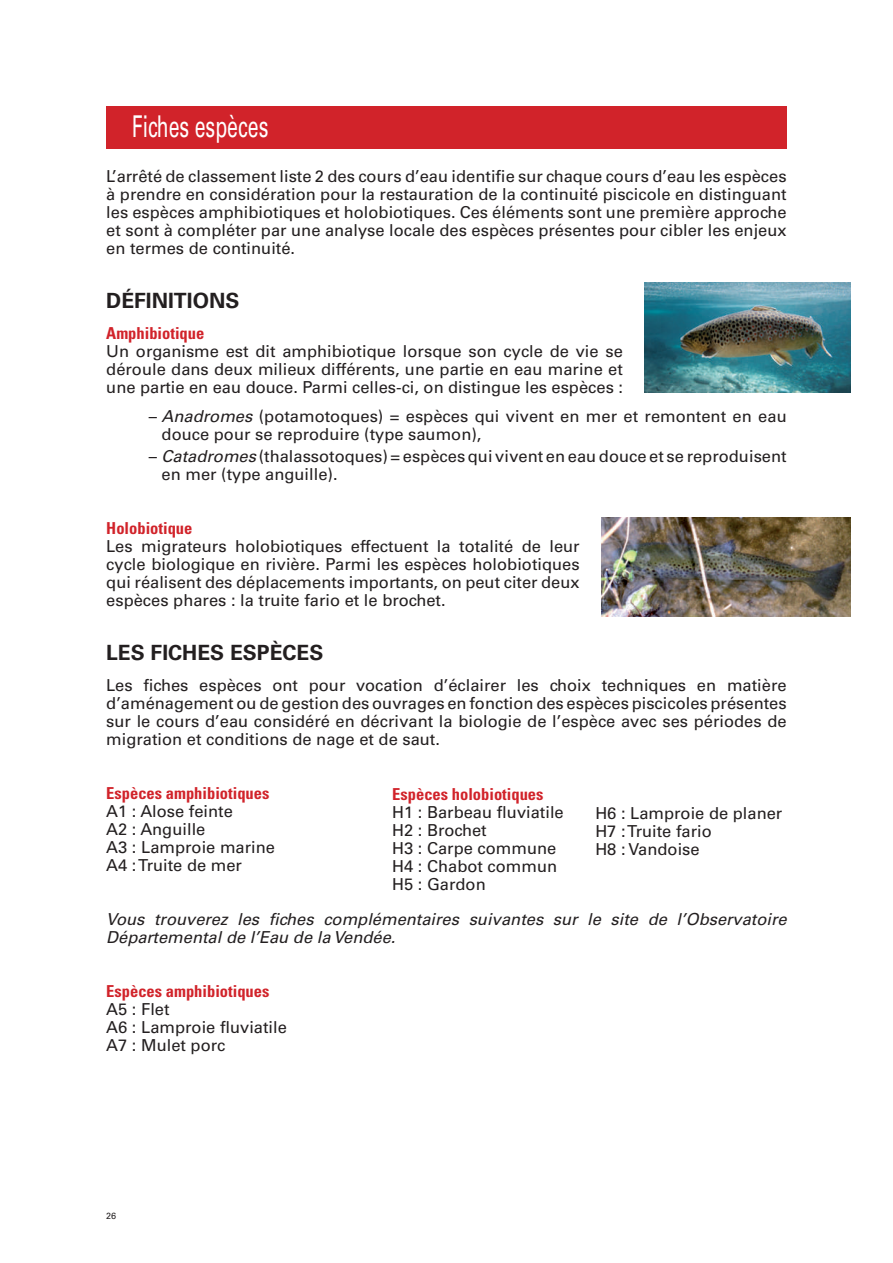
<style>
.page{position:relative;width:893px;height:1263px;background:#fff}
.page>*{position:absolute;margin:0;border:0;box-sizing:border-box;transform-origin:0 0}
.t1{font:30px "Univers";color:#fff;scale:.65 1}
.t2{font:700 21px "Univers";color:#231f20}
.t3{font:16.5px/18px "Univers";color:#231f20}
.t4{font:italic 16.5px/18px "Univers";color:#231f20}
.t5{font:700 condensed 16.5px "Univers";color:#d1232a}
.t6{font:9px "Univers";color:#231f20}
.s1{font-style:italic}
</style>
<div class="page">
<div style="left:106px;top:106px;width:681px;height:43px;background:#d1232a"></div>
<img style="left:644px;top:282px;width:206px;height:111px">
<img style="left:601px;top:517px;width:249px;height:100px">
<h1 class="t1" style="left:132px;top:109px;width:212px">Fiches espèces</h1>
<p class="t3" style="left:106px;top:168px;width:682px;text-align:justify">L’arrêté de classement liste 2 des cours d’eau identifie sur chaque cours d’eau les espèces à prendre en considération pour la restauration de la continuité piscicole en distinguant les espèces amphibiotiques et holobiotiques. Ces éléments sont une première approche et sont à compléter par une analyse locale des espèces présentes pour cibler les enjeux en termes de continuité.</p>
<p class="t2" style="left:106px;top:289px;width:14px">Déf</p>
<p class="t2" style="left:146px;top:289px;width:78px">initions</p>
<p class="t5" style="left:106px;top:323px;width:100px">Amphibiotique</p>
<p class="t3" style="left:106px;top:342px;width:518px;text-align:justify">Un organisme est dit amphibiotique lorsque son cycle de vie se déroule dans deux milieux différents, une partie en eau marine et une partie en eau douce. Parmi celles-ci, on distingue les espèces :</p>
<p class="t3" style="left:162px;top:407px;width:627px;text-indent:-13px">– <span class="s1">Anadromes</span> (potamotoques) = espèces qui vivent en mer et remontent en eau douce pour se reproduire (type saumon),</p>
<p class="t3" style="left:162px;top:447px;width:627px;text-indent:-13px">– <span class="s1">Catadromes</span> (thalassotoques) = espèces qui vivent en eau douce et se reproduisent en mer (type anguille).</p>
<p class="t5" style="left:106px;top:518px;width:88px">Holobiotique</p>
<p class="t3" style="left:106px;top:537px;width:475px;text-align:justify">Les migrateurs holobiotiques effectuent la totalité de leur cycle biologique en rivière. Parmi les espèces holobiotiques qui réalisent des déplacements importants, on peut citer deux espèces phares : la truite fario et le brochet.</p>
<p class="t2" style="left:106px;top:641px;width:151px">Les fich es espèc</p>
<p class="t2" style="left:297px;top:641px;width:25px">es</p>
<p class="t3" style="left:106px;top:676px;width:682px;text-align:justify">Les fiches espèces ont pour vocation d’éclairer les choix techniques en matière d’aménagement ou de gestion des ouvrages en fonction des espèces piscicoles présentes sur le cours d’eau considéré en décrivant la biologie de l’espèce avec ses périodes de migration et conditions de nage et de saut.</p>
<p class="t5" style="left:106px;top:783px;width:165px">Espèces amphibiotiques</p>
<p class="t3" style="left:106px;top:802px;width:170px">A1 : Alose feinte<br>A2 : Anguille<br>A3 : Lamproie marine<br>A4 : Truite de mer</p>
<p class="t5" style="left:392px;top:784px;width:153px">Espèces holobiotiques</p>
<p class="t3" style="left:392px;top:803px;width:173px">H1 : Barbeau fluviatile<br>H2 : Brochet<br>H3 : Carpe commune<br>H4 : Chabot commun<br>H5 : Gardon</p>
<p class="t3" style="left:595px;top:804px;width:189px">H6 : Lamproie de planer<br>H7 : Truite fario<br>H8 : Vandoise</p>
<p class="t4" style="left:106px;top:910px;width:682px">Vous trouverez les fiches complémentaires suivantes sur le site de l’Observatoire<br>Départemental de l’Eau de la Vendée.</p>
<p class="t5" style="left:106px;top:981px;width:165px">Espèces amphibiotiques</p>
<p class="t3" style="left:106px;top:1000px;width:182px">A5 : Flet<br>A6 : Lamproie fluviatile<br>A7 : Mulet porc</p>
<p class="t6" style="left:106px;top:1210px;width:12px">26</p>
</div>
